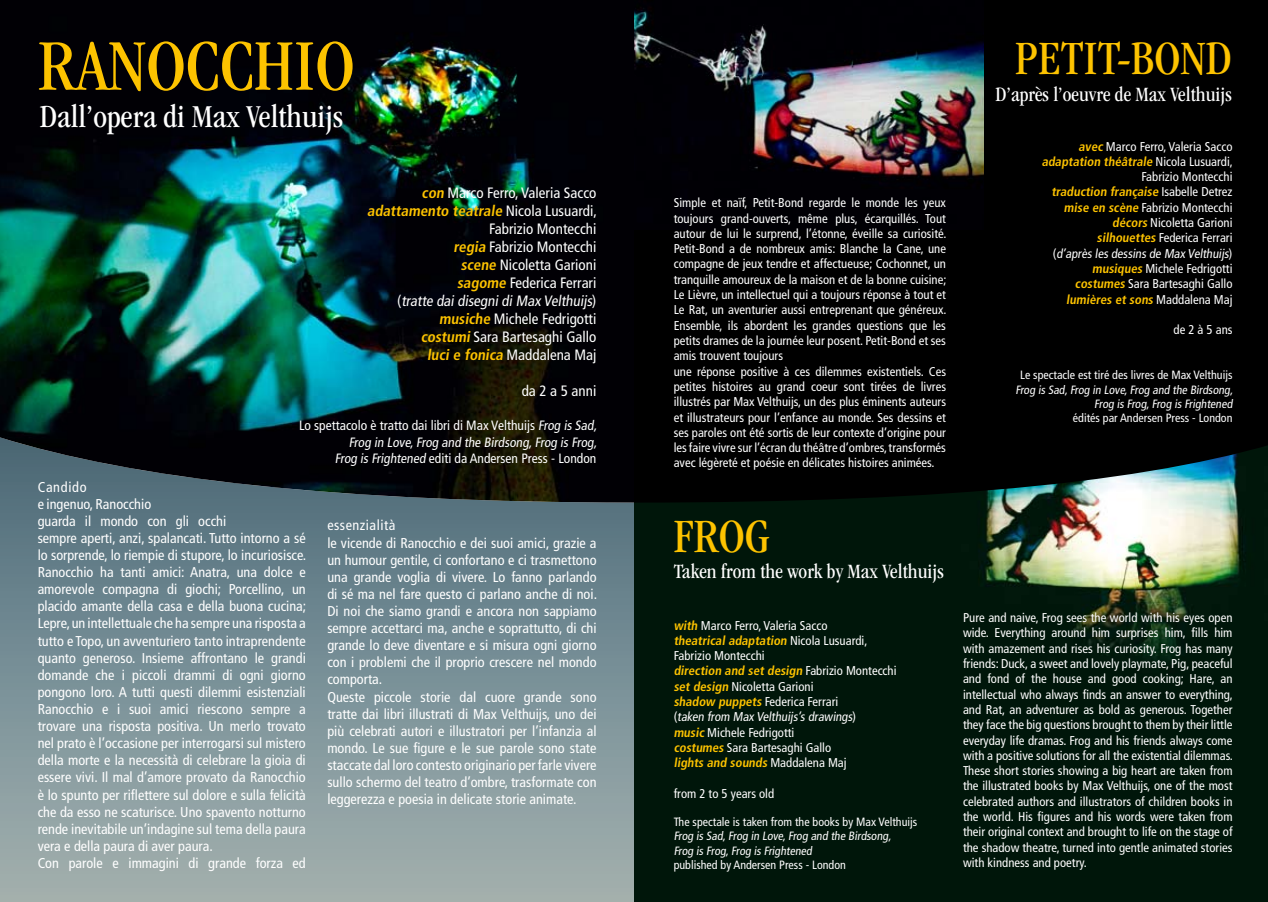
<style>
.page{position:relative;width:1268px;height:902px;background:#fff}
.page>*{position:absolute;margin:0;border:0;box-sizing:border-box;transform-origin:0 0}
.t1{font:condensed 75px "ITC Garamond Std";color:#fdc300}
.t2{font:condensed 49.5px "ITC Garamond Std";color:#fdc300}
.t3{font:condensed 33px "ITC Garamond Std";color:#fff}
.t4{font:condensed 21px "ITC Garamond Std";color:#fff}
.t5{font:condensed 15px/18px "Frutiger LT Std";color:#fff;text-align:right}
.t6{font:condensed 14.25px/17.1px "Frutiger LT Std";color:#fff}
.t7{font:condensed 13.5px/16.2px "Frutiger LT Std";color:#fff;text-align:right}
.t8{font:condensed 12.75px/15.3px "Frutiger LT Std";color:#fff}
.t9{font:condensed 12px/14.4px "Frutiger LT Std";color:#fff;text-align:right}
.s1{font-weight:700;color:#fdc300}
</style>
<div class="page">
<svg style="left:0;top:502px;width:634px;height:399px;background:#7d9298"></svg>
<img style="left:0;top:0;width:634px;height:502px">
<img style="left:634px;top:502px;width:633px;height:399px">
<div style="left:634px;top:0;width:633px;height:502px;background:#000"></div>
<img style="left:634px;top:0;width:349px;height:229px">
<h1 class="t1" style="left:37px;top:24px;width:319px">RANOCCHIO</h1>
<h3 class="t3" style="left:40px;top:98px;width:305px">Dall’opera di Max Velthuijs</h3>
<p class="t5" style="left:367px;top:184px;width:231px"><span class="s1">con</span> Marco Ferro, Valeria Sacco <span class="s1">adattamento teatrale</span> N i c o l a L u s u a rd i ,<br>Fabrizio Montecchi<br><span class="s1">regia</span>Fabrizio Montecchi<br><span class="s1">scene</span> Nicoletta Garioni <span class="s1">sagome</span>Federica Ferrari<br>( tratte dai disegni di Max Velthuijs) <span class="s1">musiche</span> Michele Fedrigotti<br><span class="s1">costumi</span> Sara Bartesaghi Gallo<br><span class="s1">luci e fonica</span> Maddalena Maj</p>
<p class="t5" style="left:521px;top:382px;width:76px">da 2 a 5 anni</p>
<p class="t7" style="left:299px;top:417px;width:301px">Lo spettacolo è tratto dai libri di Max Velthuijs Frog is Sad,<br>Frog in Love,Frog and the Birdsong,Frog is Frog,<br>Frog is Frightened editi da Andersen Press - London</p>
<p class="t6" style="left:38px;top:478px;width:270px">Candido<br>e ingenuo, Ranocchio<br>guarda il mondo con gli occhi<br>sempre aperti, anzi, spalancati. Tutto intorno a sé lo sorprende, lo riempie di stupore, lo incuriosisce.<br>Ranocchio ha tanti amici: Anatra, una dolce e amorevole compagna di giochi; Porcellino, un placido amante della casa e della buona cucina; Lepre, un intellettuale che ha sempre una risposta a tutto e Topo, un avventuriero tanto intraprendente quanto generoso. Insieme affrontano le grandi domande che i piccoli drammi di ogni giorno pongono loro. A tutti questi dilemmi esistenziali Ranocchio e i suoi amici riescono sempre a trovare una risposta positiva. Un merlo trovato nel prato è l’occasione per interrogarsi sul mistero della morte e la necessità di celebrare la gioia di essere vivi. Il mal d’amore provato da Ranocchio è lo spunto per riflettere sul dolore e sulla felicità che da esso ne scaturisce. Uno spavento notturno rende inevitabile un’indagine sul tema della paura vera e della paura di aver paura.<br>Con parole e immagini di grande forza ed</p>
<p class="t6" style="left:327px;top:517px;width:271px">essenzialità<br>le vicende di Ranocchio e dei suoi amici, grazie a un humour gentile, ci confortano e ci trasmettono una grande voglia di vivere. Lo fanno parlando di sé ma nel fare questo ci parlano anche di noi.<br>Di noi che siamo grandi e ancora non sappiamo sempre accettarci ma, anche e soprattutto, di chi grande lo deve diventare e si misura ogni giorno con i problemi che il proprio crescere nel mondo comporta.<br>Queste piccole storie dal cuore grande sono tratte dai libri illustrati di Max Velthuijs, uno dei più celebrati autori e illustratori per l’infanzia al mondo. Le sue figure e le sue parole sono state staccate dal loro contesto originario per farle vivere sullo schermo del teatro d’ombre, trasformate con leggerezza e poesia in delicate storie animate.</p>
<p class="t8" style="left:673px;top:195px;width:274px">Simple et naïf, Petit-Bond regarde le monde les yeux toujours grand-ouverts, même plus, écarquillés. Tout autour de lui le surprend, l’étonne, éveille sa curiosité.<br>Petit-Bond a de nombreux amis: Blanche la Cane, une compagne de jeux tendre et affectueuse; Cochonnet, un tranquille amoureux de la maison et de la bonne cuisine; Le Lièvre, un intellectuel qui a toujours réponse à tout et Le Rat, un aventurier aussi entreprenant que généreux.<br>Ensemble, ils abordent les grandes questions que les petits drames de la journée leur posent. Petit-Bond et ses amis trouvent toujours<br>une réponse positive à ces dilemmes existentiels. Ces petites histoires au grand coeur sont tirées de livres illustrés par Max Velthuijs, un des plus éminents auteurs et illustrateurs pour l’enfance au monde. Ses dessins et ses paroles ont été sortis de leur contexte d’origine pour les faire vivre sur l’écran du théâtre d’ombres, transformés avec légèreté et poésie en délicates histoires animées.</p>
<h2 class="t2" style="left:1014px;top:31px;width:218px">PETIT-BOND</h2>
<h3 class="t4" style="left:995px;top:82px;width:238px">D’après l’oeuvre de Max Velthuijs</h3>
<p class="t8" style="left:1041px;top:138px;width:193px;text-align:right"><span class="s1">avec</span>Marco Ferro, Valeria Sacco <span class="s1">adaptation théâtrale</span> N i c o l a L u s u a rd i ,<br>Fabrizio Montecchi<br><span class="s1">traduction française</span> I s a b e l l e D et re z <span class="s1">mise en scène</span>Fabrizio Montecchi <span class="s1">décors</span> Nicoletta Garioni<br><span class="s1">silhouettes</span> Federica Ferrari<br>( d’après les dessins de Max Velthuijs) <span class="s1">musiques</span> Michele Fedrigotti <span class="s1">costumes</span> Sara Bartesaghi Gallo <span class="s1">lumières et sons</span> M a d d a l e n a M aj</p>
<p class="t8" style="left:1173px;top:322px;width:60px">de 2 à 5 ans</p>
<p class="t9" style="left:1015px;top:368px;width:221px">Le spectacle est tiré des livres de Max Velthuijs Frog is Sad,Frog in Love,Frog and the Birdsong, Frog is Frog,Frog is Frightened<br>édités par Andersen Press - London</p>
<h2 class="t2" style="left:673px;top:509px;width:98px">FROG</h2>
<h3 class="t4" style="left:673px;top:559px;width:271px">Taken from the work by Max Velthuijs</h3>
<p class="t8" style="left:673px;top:617px;width:224px"><span class="s1">with</span> Marco Ferro, Valeria Sacco<br><span class="s1">theatrical adaptation</span> N i c o l a L u s u a rd i ,<br>Fabrizio Montecchi<br><span class="s1">direction and set design</span> Fa b r i z i o M o n te cc h i <span class="s1">set design</span> Nicoletta Garioni<br><span class="s1">shadow puppets</span> Federica Ferrari<br>( taken from Max Velthuijs’s drawings)<br><span class="s1">music</span> Michele Fedrigotti<br><span class="s1">costumes</span> Sara Bartesaghi Gallo<br><span class="s1">lights and sounds</span> M a d d a l e n a M aj</p>
<p class="t8" style="left:673px;top:785px;width:102px">from 2 to 5 years old</p>
<p class="t9" style="left:673px;top:814px;width:245px;text-align:left">The spectale is taken from the books by Max Velthuijs Frog is Sad,Frog in Love,Frog and the Birdsong, Frog is Frog,Frog is Frightened<br>published by Andersen Press - London</p>
<p class="t8" style="left:962px;top:610px;width:271px;text-align:justify">Pure and naive, Frog sees the world with his eyes open wide. Everything around him surprises him, fills him with amazement and rises his curiosity. Frog has many friends: Duck, a sweet and lovely playmate, Pig, peaceful and fond of the house and good cooking; Hare, an intellectual who always finds an answer to everything, and Rat, an adventurer as bold as generous. Together they face the big questions brought to them by their little everyday life dramas. Frog and his friends always come with a positive solutions for all the existential dilemmas.<br>These short stories showing a big heart are taken from the illustrated books by Max Velthuijs, one of the most celebrated authors and illustrators of children books in the world. His figures and his words were taken from their original context and brought to life on the stage of the shadow theatre, turned into gentle animated stories with kindness and poetry.</p>
</div>
